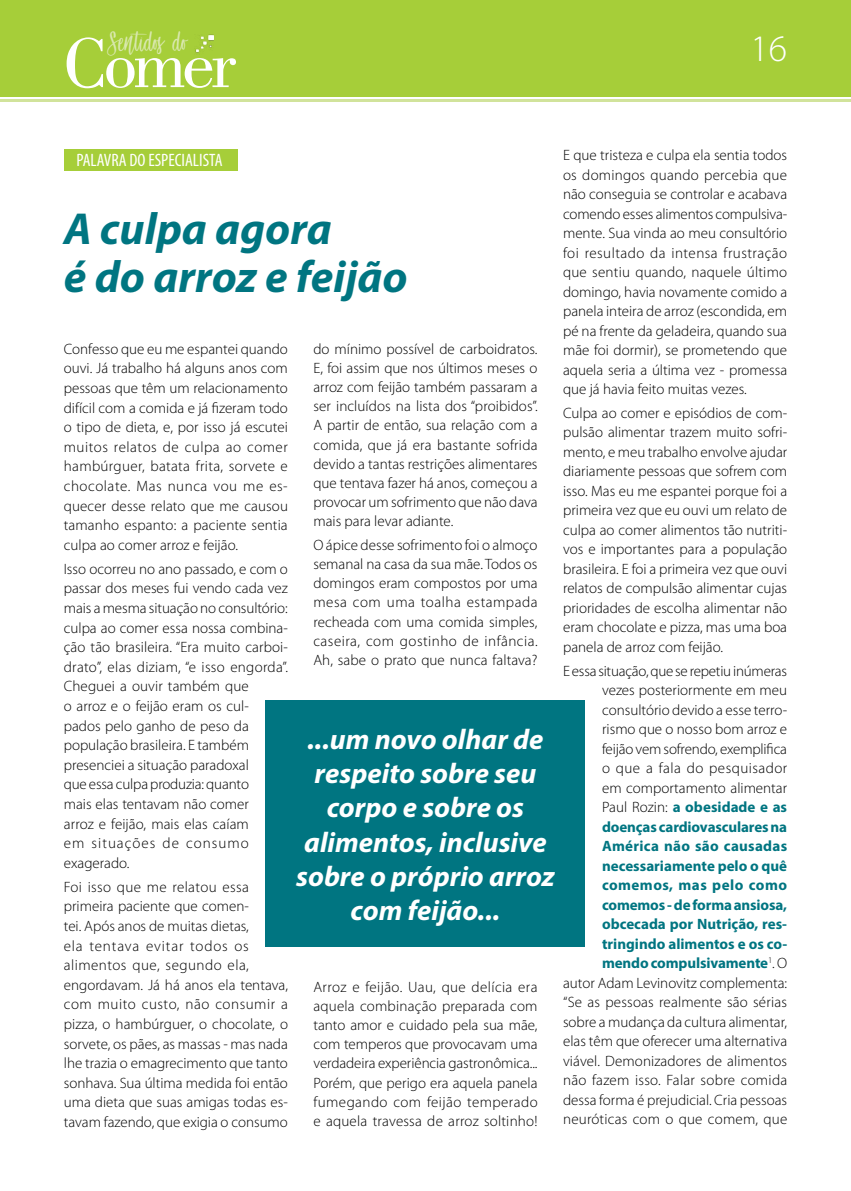
<style>
.page{position:relative;width:851px;height:1191px;background:#fff}
.page>*{position:absolute;margin:0;border:0;box-sizing:border-box;transform-origin:0 0}
.t1{font:74.25px "Bodoni BT";letter-spacing:-.05em;color:#fff}
.t2{font:italic 700 45px/48px "Myriad Pro";color:#007581}
.t3{font:300 37.5px "Myriad Pro";color:#fff}
.t4{font:37.05px "Awesome Birds";color:#d9e8ae}
.t5{font:italic 700 28.5px/34.2px "Myriad Pro";color:#fff;text-align:center}
.t6{font:condensed 18px "Myriad Pro";color:#fff}
.t7{font:300 15px/19.5px "Myriad Pro";color:#000;text-align:justify}
.s1{font-weight:700;color:#007581}
</style>
<div class="page">
<hr style="left:850px;top:0;width:1px;height:97px;background:#a6ce39">
<div style="left:0;top:0;width:850px;height:97px;background:#a6ce39"></div>
<hr style="left:0;top:99px;width:850px;height:2px;background:#d1e39b">
<img style="left:195px;top:34px;width:18px;height:19px">
<div style="left:64px;top:149px;width:173px;height:21px;background:#a6ce39"></div>
<div style="left:266px;top:700px;width:319px;height:247px;background:#007581"></div>
<h3 class="t4" style="left:125px;top:27px;width:63px">■▼ □▲ □</h3>
<h3 class="t3" style="left:750px;top:28px;width:38px">16</h3>
<h1 class="t1" style="left:63px;top:17px;width:174px">Comer</h1>
<p class="t6" style="left:77px;top:149px;width:147px">PALAVRA DO ESPECIALISTA</p>
<h2 class="t2" style="left:64px;top:204px;width:345px">A culpa agora<br>é do arroz e feijão</h2>
<p class="t7" style="left:64px;top:339px;width:226px">Confesso que eu me espantei quando ouvi. Já trabalho há alguns anos com pessoas que têm um relacionamento difícil com a comida e já fizeram todo o tipo de dieta, e, por isso já escutei muitos relatos de culpa ao comer hambúrguer, batata frita, sorvete e chocolate. Mas nunca vou me es&shy;quecer desse relato que me causou tamanho espanto: a paciente sentia culpa ao comer arroz e feijão.</p>
<p class="t7" style="left:64px;top:559px;width:226px;text-align:left">Isso ocorreu no ano passado, e com o passar dos meses fui vendo cada vez mais a mesma situação no consultório: culpa ao comer essa nossa combina&shy;ção tão brasileira. “Era muito carboi&shy;drato”, elas diziam, “e isso engorda”.<br>Cheguei a ouvir também que<br>o arroz e o feijão eram os cul&shy;pados pelo ganho de peso da população brasileira. E também presenciei a situação paradoxal<br>que essa culpa produzia: quanto<br>mais elas tentavam não comer<br>arroz e feijão, mais elas caíam<br>em situações de consumo exagerado.</p>
<p class="t7" style="left:64px;top:877px;width:226px;text-align:left">Foi isso que me relatou essa primeira paciente que comen-<br>tei. Após anos de muitas dietas,<br>ela tentava evitar todos os alimentos que, segundo ela, engordavam. Já há anos ela tentava, com muito custo, não consumir a pizza, o hambúrguer, o chocolate, o sorvete, os pães, as massas - mas nada lhe trazia o emagrecimento que tanto sonhava. Sua última medida foi então uma dieta que suas amigas todas es&shy;tavam fazendo, que exigia o consumo</p>
<p class="t7" style="left:313px;top:339px;width:226px">do mínimo possível de carboidratos.<br>E, foi assim que nos últimos meses o arroz com feijão também passaram a ser incluídos na lista dos “proibidos”.<br>A partir de então, sua relação com a comida, que já era bastante sofrida devido a tantas restrições alimentares que tentava fazer há anos, começou a provocar um sofrimento que não dava mais para levar adiante.</p>
<p class="t7" style="left:313px;top:535px;width:226px">O ápice desse sofrimento foi o almoço semanal na casa da sua mãe. Todos os domingos eram compostos por uma mesa com uma toalha estampada recheada com uma comida simples, caseira, com gostinho de infância.<br>Ah, sabe o prato que nunca faltava?</p>
<h3 class="t5" style="left:296px;top:721px;width:260px">...um novo olhar de respeito sobre seu corpo e sobre os alimentos, inclusive sobre o próprio arroz com feijão...</h3>
<p class="t7" style="left:313px;top:977px;width:226px">Arroz e feijão. Uau, que delícia era aquela combinação preparada com tanto amor e cuidado pela sua mãe, com temperos que provocavam uma verdadeira experiência gastronômica...<br>Porém, que perigo era aquela panela fumegando com feijão temperado e aquela travessa de arroz soltinho!</p>
<p class="t7" style="left:563px;top:145px;width:226px">E que tristeza e culpa ela sentia todos os domingos quando percebia que não conseguia se controlar e acabava comendo esses alimentos compulsiva&shy;mente. Sua vinda ao meu consultório foi resultado da intensa frustração que sentiu quando, naquele último domingo, havia novamente comido a panela inteira de arroz (escondida, em pé na frente da geladeira, quando sua mãe foi dormir), se prometendo que aquela seria a última vez - promessa que já havia feito muitas vezes.</p>
<p class="t7" style="left:563px;top:403px;width:226px">Culpa ao comer e episódios de com&shy;pulsão alimentar trazem muito sofri&shy;mento, e meu trabalho envolve ajudar diariamente pessoas que sofrem com isso. Mas eu me espantei porque foi a primeira vez que eu ouvi um relato de culpa ao comer alimentos tão nutriti&shy;vos e importantes para a população brasileira. E foi a primeira vez que ouvi relatos de compulsão alimentar cujas prioridades de escolha alimentar não eram chocolate e pizza, mas uma boa panela de arroz com feijão.</p>
<p class="t7" style="left:563px;top:661px;width:226px;text-align:right">E essa situação, que se repetiu inúmeras vezes posteriormente em meu consultório devido a esse terro-<br>rismo que o nosso bom arroz e<br>feijão vem sofrendo, exemplifica<br>o que a fala do pesquisador<br>em comportamento alimentar<br>Paul Rozin: <span class="s1">a obesidade e as doenças cardiovasculares na<br>América não são causadas necessariamente pelo o quê comemos, mas pelo como comemos - de forma ansiosa, obcecada por Nutrição, res&shy;tringindo alimentos e os co&shy;mendo compulsivamente</span><sup>1</sup>. O<br>autor Adam Levinovitz complementa: “Se as pessoas realmente são sérias sobre a mudança da cultura alimentar, elas têm que oferecer uma alternativa viável. Demonizadores de alimentos não fazem isso. Falar sobre comida dessa forma é prejudicial. Cria pessoas neuróticas com o que comem, que</p>
</div>
